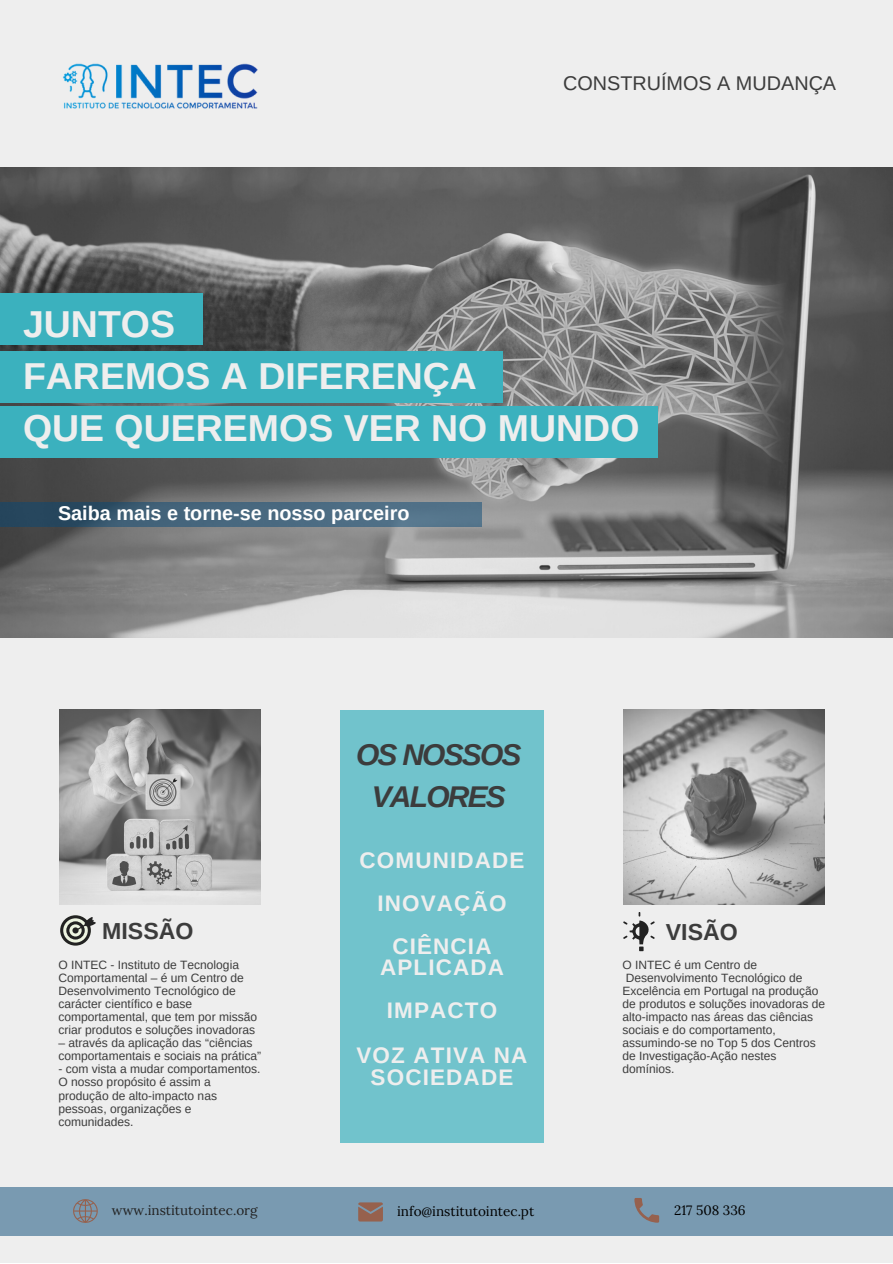
<style>
.page{position:relative;width:893px;height:1264px;background:#fff}
.page>*{position:absolute;margin:0;border:0;box-sizing:border-box;transform-origin:0 0}
.t1{font:700 37.5px/51.8px "Arimo";color:#eee}
.t2{font:italic 700 30px/41.5px "Arimo";letter-spacing:-.06em;color:#3c3c3c;text-align:center}
.t3{font:700 23.1px "Arimo";color:#3c3c3c}
.t4{font:700 22.5px/42.8px "Arimo";letter-spacing:.05em;color:#eee;text-align:center}
.t5{font:700 19.8px "Arimo";color:#fff}
.t6{font:19.8px "Arimo";color:#3c3c3c}
.t7{font:13.5px "Lora";color:#000}
.t8{font:13.5px "Lora";color:#222}
.t9{font:12px/13px "Arimo";color:#3c3c3c}
</style>
<div class="page">
<div style="left:0;top:0;width:892px;height:1262px;background:#eee"></div>
<img style="left:0;top:167px;width:892px;height:470px">
<div style="left:0;top:293px;width:202px;height:52px;background:#3bb1be"></div>
<div style="left:0;top:351px;width:502px;height:51px;background:#3bb1be"></div>
<div style="left:0;top:406px;width:658px;height:51px;background:#3bb1be"></div>
<div style="left:0;top:502px;width:482px;height:25px;background:linear-gradient(to right,#28485f,#5d7d94)"></div>
<img style="left:59px;top:709px;width:202px;height:195px">
<img style="left:623px;top:710px;width:201px;height:194px">
<div style="left:340px;top:709px;width:203px;height:433px;background:#71c3cc"></div>
<div style="left:0;top:1187px;width:892px;height:48px;background:#799ab1"></div>
<svg style="left:73px;top:1199px;width:25px;height:24px"></svg>
<svg style="left:358px;top:1202px;width:25px;height:19px"></svg>
<svg style="left:634px;top:1198px;width:25px;height:24px"></svg>
<img style="left:62px;top:63px;width:196px;height:46px">
<svg style="left:60px;top:915px;width:36px;height:30px"></svg>
<svg style="left:623px;top:912px;width:31px;height:39px"></svg>
<h3 class="t6" style="left:563px;top:72px;width:274px">CONSTRUÍMOS A MUDANÇA</h3>
<h1 class="t1" style="left:23px;top:298px;width:618px">JUNTOS<br>FAREMOS A DIFERENÇA<br>QUE QUEREMOS VER NO MUNDO</h1>
<h3 class="t5" style="left:58px;top:502px;width:353px">Saiba mais e torne-se nosso parceiro</h3>
<h3 class="t3" style="left:102px;top:918px;width:93px">MISSÃO</h3>
<p class="t9" style="left:58px;top:958px;width:200px">O INTEC - Instituto de Tecnologia<br>Comportamental – é um Centro de<br>Desenvolvimento Tecnológico de carácter científico e base comportamental, que tem por missão criar produtos e soluções inovadoras</p>
<p class="t9" style="left:58px;top:1036px;width:204px">– através da aplicação das “ciências comportamentais e sociais na prática”</p>
<p class="t9" style="left:58px;top:1062px;width:203px">- com vista a mudar comportamentos.<br>O nosso propósito é assim a produção de alto-impacto nas pessoas, organizações e comunidades.</p>
<h2 class="t2" style="left:356px;top:734px;width:167px">OS NOSSOS<br>VALORES</h2>
<h3 class="t4" style="left:359px;top:838px;width:166px">COMUNIDADE<br>INOVAÇÃO<br>CIÊNCIA</h3>
<h3 class="t4" style="left:380px;top:945px;width:125px">APLICADA<br>IMPACTO</h3>
<h3 class="t4" style="left:356px;top:1043px;width:172px;line-height:22.5px">VOZ ATIVA NA<br>SOCIEDADE</h3>
<h3 class="t3" style="left:665px;top:919px;width:73px">VISÃO</h3>
<p class="t9" style="left:622px;top:958px;width:204px">O INTEC é um Centro de<br>Desenvolvimento Tecnológico de<br>Excelência em Portugal na produção de produtos e soluções inovadoras de alto-impacto nas áreas das ciências sociais e do comportamento, assumindo-se no Top 5 dos Centros de Investigação-Ação nestes domínios.</p>
<p class="t8" style="left:112px;top:1201px;width:147px">www.institutointec.org</p>
<p class="t7" style="left:397px;top:1202px;width:139px">info@institutointec.pt</p>
<p class="t7" style="left:674px;top:1200px;width:73px">217 508 336</p>
</div>
